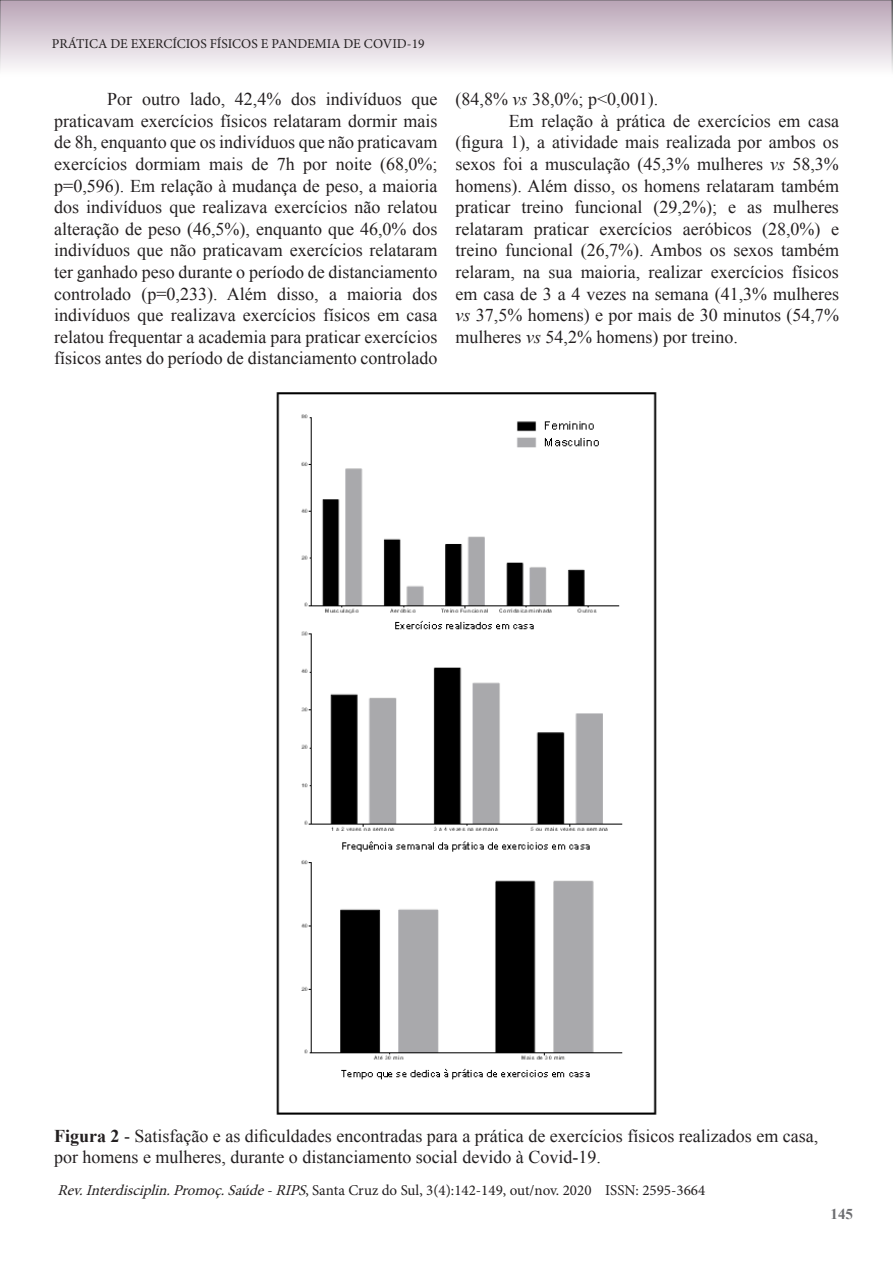
<style>
.page{position:relative;width:893px;height:1263px;background:#fff}
.page>*{position:absolute;margin:0;border:0;box-sizing:border-box;transform-origin:0 0}
.t1{font:18px/21.6px "Times New Roman";color:#231f20;text-align:justify}
.t2{font:15px "Minion Pro";color:#231f20}
.t3{font:700 15px "Times New Roman";color:#6c6d70}
.t4{font:13.5px "Minion Pro";color:#231f20}
.s1{font-style:italic}
.s2{font-weight:700}
</style>
<div class="page">
<svg style="left:0;top:0;width:893px;height:72px;background:#d8cdd7"></svg>
<img style="left:276px;top:392px;width:381px;height:723px">
<p class="t4" style="left:52px;top:35px;width:374px">PRÁTICA DE EXERCÍCIOS FÍSICOS E PANDEMIA DE COVID-19</p>
<p class="t1" style="left:54px;top:88px;width:385px;text-indent:53px">Por outro lado, 42,4% dos indivíduos que praticavam exercícios físicos relataram dormir mais de 8h, enquanto que os indivíduos que não praticavam exercícios dormiam mais de 7h por noite (68,0%; p=0,596). Em relação à mudança de peso, a maioria dos indivíduos que realizava exercícios não relatou alteração de peso (46,5%), enquanto que 46,0% dos indivíduos que não praticavam exercícios relataram ter ganhado peso durante o período de distanciamento controlado (p=0,233). Além disso, a maioria dos indivíduos que realizava exercícios físicos em casa relatou frequentar a academia para praticar exercícios físicos antes do período de distanciamento controlado</p>
<p class="t1" style="left:456px;top:88px;width:204px">(84,8% <span class="s1">vs</span> 38,0%; p&lt;0,001).</p>
<p class="t1" style="left:456px;top:110px;width:385px;text-indent:53px">Em relação à prática de exercícios em casa (figura 1), a atividade mais realizada por ambos os sexos foi a musculação (45,3% mulheres <span class="s1">vs</span> 58,3% homens). Além disso, os homens relataram também praticar treino funcional (29,2%); e as mulheres relataram praticar exercícios aeróbicos (28,0%) e treino funcional (26,7%). Ambos os sexos também relaram, na sua maioria, realizar exercícios físicos em casa de 3 a 4 vezes na semana (41,3% mulheres <span class="s1">vs</span> 37,5% homens) e por mais de 30 minutos (54,7% mulheres <span class="s1">vs</span> 54,2% homens) por treino.</p>
<p class="t1" style="left:54px;top:1124px;width:766px"><span class="s2">Figura 2</span> - Satisfação e as dificuldades encontradas para a prática de exercícios físicos realizados em casa, por homens e mulheres, durante o distanciamento social devido à Covid-19.</p>
<p class="t2" style="left:57px;top:1180px;width:649px"><span class="s1">Rev.Interdisciplin.Promoç.Saúde-RIPS</span>, Santa Cruz do Sul, 3(4):142-149, out/nov. 2020 ISSN: 2595-3664</p>
<p class="t3" style="left:831px;top:1204px;width:24px">145</p>
</div>
